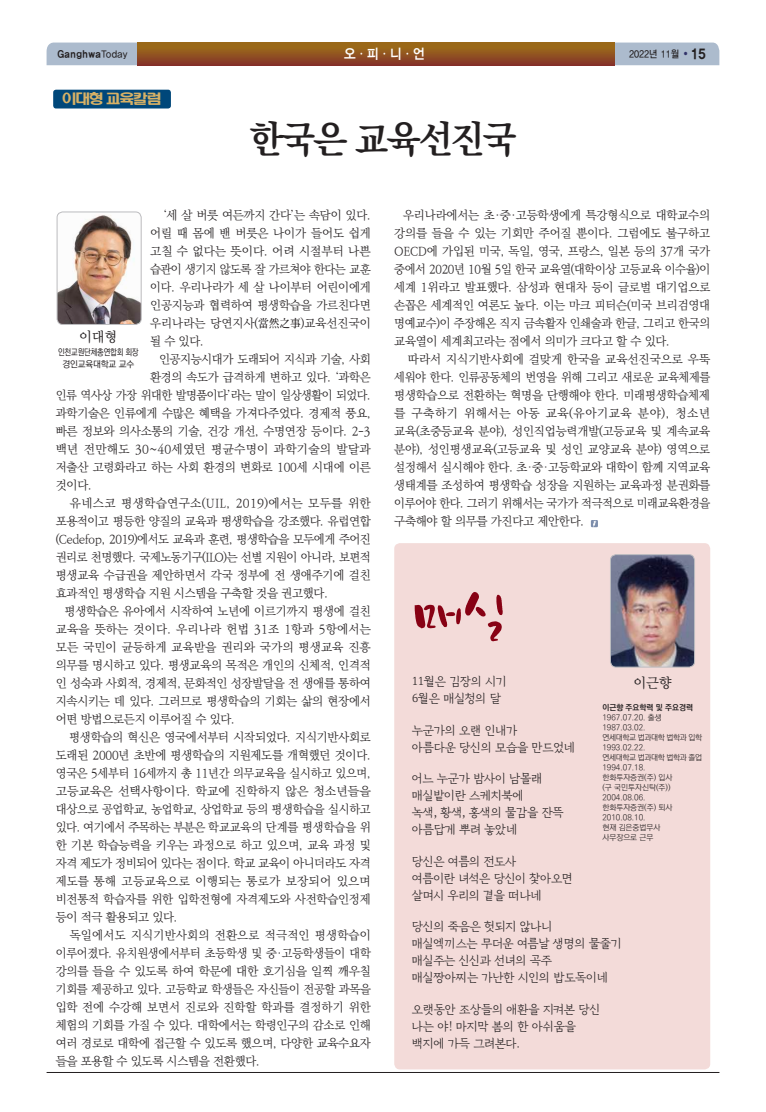
<style>
.page{position:relative;width:766px;height:1112px;background:#fff}
.page>*{position:absolute;margin:0;border:0;box-sizing:border-box;transform-origin:0 0}
.t1{font:50px "YEOMGNAM";color:#870114}
.t2{font:700 38px "Ko Pub Batang";letter-spacing:-.05em;color:#231f20;scale:.95 1}
.t3{font:14px "YDIYGO340";color:#fff;scale:.9 1}
.t4{font:14px "Dankook B";color:#d7b166}
.t5{font:14px "YDIY Mj O330";letter-spacing:-.02em;color:#231f20}
.t6{font:14px "YDIYGO360";color:#231f20;scale:.9 1}
.t7{font:300 12px/18px "Ko Pub Batang";letter-spacing:-.02em;color:#231f20;text-align:justify}
.t8{font:12px/17px "Gyeonggi Batang R";color:#231f20}
.t9{font:300 12px "Ko Pub Batang";letter-spacing:-.04em;color:#231f20}
.t10{font:300 12px "Ko Pub Batang";letter-spacing:-.02em;color:#231f20;scale:.96 1}
.t11{font:300 12px "Ko Pub Batang";color:#231f20}
.t12{font:300 12px "Ko Pub Batang";letter-spacing:.02em;color:#231f20}
.t13{font:300 12px "Ko Pub Batang";letter-spacing:-.04em;color:#231f20;scale:.96 1}
.t14{font:300 12px "Ko Pub Batang";letter-spacing:.025em;color:#231f20}
.t15{font:300 12px "Ko Pub Batang";letter-spacing:.01em;color:#231f20}
.t16{font:300 12px "Ko Pub Batang";letter-spacing:.015em;color:#231f20}
.t17{font:300 12px "Ko Pub Batang";letter-spacing:.005em;color:#231f20}
.t18{font:10px "YDIYGO350";letter-spacing:.05em;color:#231f20;scale:.9 1}
.t19{font:10px "YDIYGO330";color:#231f20;scale:.9 1}
.t20{font:500 9px/12px "Ko Pub Dotum";letter-spacing:-.02em;color:#231f20;text-align:center;scale:.85 1}
.t21{font:300 8px/10px "Ko Pub Dotum";color:#231f20}
.t22{font:700 8px "Ko Pub Dotum";color:#231f20}
.s1{font-family:"YDIYGO330"}
.s2{font-family:"Ko Pub Batang";font-weight:300}
.s3{font-family:"YDIYGO310";font-size:5px;color:#32336a}
.s4{font-family:"Ko Pub Dotum"}
</style>
<div class="page">
<svg style="left:590px;top:520px;width:7px;height:7px"></svg>
<div style="left:47px;top:43px;width:672px;height:22px;background:#acbbcd"></div>
<div style="left:138px;top:43px;width:476px;height:22px;background:linear-gradient(to bottom,#9f7316,#863729)"></div>
<div style="left:53px;top:90px;width:118px;height:18px;background:#00477a;border-radius:3px"></div>
<hr style="left:47px;top:1071px;width:672px;height:1px;background:#231f20">
<img style="left:57px;top:213px;width:83px;height:111px">
<div style="left:57px;top:211px;width:85px;height:114px;border:1px solid #bcbdc0;border-radius:6px"></div>
<div style="left:394px;top:543px;width:316px;height:526px;background:#f3dbd9;border-radius:6px"></div>
<img style="left:611px;top:554px;width:83px;height:113px">
<div style="left:609px;top:554px;width:85px;height:113px;border:1px solid #bcbdc0;border-radius:6px"></div>
<p class="t18" style="left:57px;top:49px;width:80px">Ganghwa<span class="s1">Today</span></p>
<p class="t3" style="left:344px;top:46px;width:91px">오<span class="s2">ㆍ</span>피<span class="s2">ㆍ</span>니<span class="s2">ㆍ</span>언</p>
<p class="t19" style="left:628px;top:48px;width:67px">2022년 11월 <span class="s3">●</span></p>
<p class="t6" style="left:691px;top:46px;width:17px">15</p>
<p class="t4" style="left:62px;top:92px;width:100px">이대형 교육칼럼</p>
<h2 class="t2" style="left:249px;top:120px;width:283px">한국은 교육선진국</h2>
<p class="t7" style="left:150px;top:206px;width:222px;text-indent:13px">‘세 살 버릇 여든까지 간다’는 속담이 있다. 어릴 때 몸에 밴 버릇은 나이가 들어도 쉽게 고칠 수 없다는 뜻이다. 어려 시절부터 나쁜 습관이 생기지 않도록 잘 가르쳐야 한다는 교훈 이다. 우리나라가 세 살 나이부터 어린이에게 인공지능과 협력하여 평생학습을 가르친다면 우리나라는 당연지사(當然之事)교육선진국이 될 수 있다.</p>
<p class="t7" style="left:159px;top:350px;width:213px">인공지능시대가 도래되어 지식과 기술, 사회</p>
<p class="t7" style="left:150px;top:368px;width:222px">환경의 속도가 급격하게 변하고 있다. ‘과학은</p>
<p class="t13" style="left:56px;top:389px;width:329px">인류 역사상 가장 위대한 발명품이다’라는 말이 일상생활이 되었다.</p>
<p class="t7" style="left:56px;top:404px;width:316px">과학기술은 인류에게 수많은 혜택을 가져다주었다. 경제적 풍요,</p>
<p class="t7" style="left:56px;top:422px;width:316px">빠른 정보와 의사소통의 기술, 건강 개선, 수명연장 등이다. 2-3</p>
<p class="t12" style="left:56px;top:443px;width:316px">백년 전만해도 30~40세였던 평균수명이 과학기술의 발달과</p>
<p class="t7" style="left:56px;top:458px;width:316px">저출산 고령화라고 하는 사회 환경의 변화로 100세 시대에 이른</p>
<p class="t7" style="left:56px;top:476px;width:37px">것이다.</p>
<p class="t14" style="left:70px;top:497px;width:302px">유네스코 평생학습연구소(UIL, 2019)에서는 모두를 위한</p>
<p class="t9" style="left:56px;top:515px;width:316px">포용적이고 평등한 양질의 교육과 평생학습을 강조했다. 유럽연합</p>
<p class="t9" style="left:56px;top:533px;width:316px">(Cedefop, 2019)에서도 교육과 훈련, 평생학습을 모두에게 주어진</p>
<p class="t9" style="left:56px;top:551px;width:316px">권리로 천명했다. 국제노동기구(ILO)는 선별 지원이 아니라, 보편적</p>
<p class="t7" style="left:56px;top:566px;width:316px">평생교육 수급권을 제안하면서 각국 정부에 전 생애주기에 걸친</p>
<p class="t7" style="left:56px;top:584px;width:274px">효과적인 평생학습 지원 시스템을 구축할 것을 권고했다.</p>
<p class="t7" style="left:65px;top:602px;width:307px">평생학습은 유아에서 시작하여 노년에 이르기까지 평생에 걸친</p>
<p class="t15" style="left:56px;top:623px;width:316px">교육을 뜻하는 것이다. 우리나라 헌법 31조 1항과 5항에서는</p>
<p class="t11" style="left:56px;top:641px;width:316px">모든 국민이 균등하게 교육받을 권리와 국가의 평생교육 진흥</p>
<p class="t7" style="left:56px;top:656px;width:316px">의무를 명시하고 있다. 평생교육의 목적은 개인의 신체적, 인격적</p>
<p class="t7" style="left:56px;top:674px;width:316px">인 성숙과 사회적, 경제적, 문화적인 성장발달을 전 생애를 통하여</p>
<p class="t7" style="left:56px;top:692px;width:316px">지속시키는 데 있다. 그러므로 평생학습의 기회는 삶의 현장에서</p>
<p class="t7" style="left:56px;top:710px;width:180px">어떤 방법으로든지 이루어질 수 있다.</p>
<p class="t7" style="left:69px;top:728px;width:303px">평생학습의 혁신은 영국에서부터 시작되었다. 지식기반사회로</p>
<p class="t7" style="left:56px;top:746px;width:316px">도래된 2000년 초반에 평생학습의 지원제도를 개혁했던 것이다.</p>
<p class="t10" style="left:56px;top:767px;width:329px">영국은 5세부터 16세까지 총 11년간 의무교육을 실시하고 있으며,</p>
<p class="t11" style="left:56px;top:785px;width:316px">고등교육은 선택사항이다. 학교에 진학하지 않은 청소년들을</p>
<p class="t7" style="left:56px;top:800px;width:316px">대상으로 공업학교, 농업학교, 상업학교 등의 평생학습을 실시하고</p>
<p class="t11" style="left:56px;top:821px;width:316px">있다. 여기에서 주목하는 부분은 학교교육의 단계를 평생학습을 위</p>
<p class="t7" style="left:56px;top:836px;width:316px">한 기본 학습능력을 키우는 과정으로 하고 있으며, 교육 과정 및</p>
<p class="t9" style="left:56px;top:857px;width:316px">자격 제도가 정비되어 있다는 점이다. 학교 교육이 아니더라도 자격</p>
<p class="t16" style="left:56px;top:875px;width:316px">제도를 통해 고등교육으로 이행되는 통로가 보장되어 있으며</p>
<p class="t7" style="left:56px;top:890px;width:316px">비전통적 학습자를 위한 입학전형에 자격제도와 사전학습인정제</p>
<p class="t7" style="left:56px;top:908px;width:123px">등이 적극 활용되고 있다.</p>
<p class="t12" style="left:70px;top:929px;width:302px">독일에서도 지식기반사회의 전환으로 적극적인 평생학습이</p>
<p class="t10" style="left:56px;top:947px;width:329px">이루어졌다. 유치원생에서부터 초등학생 및 중·고등학생들이 대학</p>
<p class="t7" style="left:56px;top:962px;width:316px">강의를 들을 수 있도록 하여 학문에 대한 호기심을 일찍 깨우칠</p>
<p class="t10" style="left:56px;top:983px;width:329px">기회를 제공하고 있다. 고등학교 학생들은 자신들이 전공할 과목을</p>
<p class="t17" style="left:56px;top:1001px;width:316px">입학 전에 수강해 보면서 진로와 진학할 학과를 결정하기 위한</p>
<p class="t7" style="left:56px;top:1016px;width:316px">체험의 기회를 가질 수 있다. 대학에서는 학령인구의 감소로 인해</p>
<p class="t7" style="left:56px;top:1034px;width:316px">여러 경로로 대학에 접근할 수 있도록 했으며, 다양한 교육수요자</p>
<p class="t7" style="left:56px;top:1052px;width:205px">들을 포용할 수 있도록 시스템을 전환했다.</p>
<p class="t5" style="left:79px;top:330px;width:40px">이대형</p>
<p class="t20" style="left:58px;top:347px;width:96px">인천교원단체총연합회 회장 경인교육대학교 교수</p>
<p class="t7" style="left:394px;top:206px;width:317px;text-indent:9px">우리나라에서는 초·중·고등학생에게 특강형식으로 대학교수의 강의를 들을 수 있는 기회만 주어질 뿐이다. 그럼에도 불구하고 OECD에 가입된 미국, 독일, 영국, 프랑스, 일본 등의 37개 국가 중에서 2020년 10월 5일 한국 교육열(대학이상 고등교육 이수율)이 세계 1위라고 발표했다. 삼성과 현대차 등이 글로벌 대기업으로 손꼽은 세계적인 여론도 높다. 이는 마크 피터슨(미국 브리검영대 명예교수)이 주장해온 직지 금속활자 인쇄술과 한글, 그리고 한국의 교육열이 세계최고라는 점에서 의미가 크다고 할 수 있다.</p>
<p class="t7" style="left:394px;top:350px;width:317px;text-indent:14px">따라서 지식기반사회에 걸맞게 한국을 교육선진국으로 우뚝 세워야 한다. 인류공동체의 번영을 위해 그리고 새로운 교육체제를 평생학습으로 전환하는 혁명을 단행해야 한다. 미래평생학습체제 를 구축하기 위해서는 아동 교육(유아기교육 분야), 청소년 교육(초중등교육 분야), 성인직업능력개발(고등교육 및 계속교육 분야), 성인평생교육(고등교육 및 성인 교양교육 분야) 영역으로 설정해서 실시해야 한다. 초<span class="s4">·</span>중<span class="s4">·</span>고등학교와 대학이 함께 지역교육 생태계를 조성하여 평생학습 성장을 지원하는 교육과정 분권화를 이루어야 한다. 그러기 위해서는 국가가 적극적으로 미래교육환경을 구축해야 할 의무를 가진다고 제안한다.</p>
<h1 class="t1" style="left:412px;top:577px;width:94px">매실</h1>
<p class="t8" style="left:412px;top:672px;width:96px">11월은 김장의 시기<br>6월은 매실청의 달</p>
<p class="t8" style="left:412px;top:721px;width:164px">누군가의 오랜 인내가<br>아름다운 당신의 모습을 만드었네</p>
<p class="t8" style="left:412px;top:769px;width:153px">어느 누군가 밤사이 남몰래 매실밭이란 스케치북에<br>녹색, 황색, 홍색의 물감을 잔뜩 아름답게 뿌려 놓았네</p>
<p class="t8" style="left:412px;top:852px;width:162px">당신은 여름의 전도사<br>여름이란 녀석은 당신이 찿아오면 살며시 우리의 곁을 떠나네</p>
<p class="t8" style="left:412px;top:917px;width:211px">당신의 죽음은 헛되지 않나니<br>매실엑끼스는 무더운 여름날 생명의 물줄기 매실주는 신신과 선녀의 곡주<br>매실짱아찌는 가난한 시인의 밥도독이네</p>
<p class="t8" style="left:412px;top:999px;width:189px">오랫동안 조상들의 애환을 지켜본 당신 나는 야! 마지막 봄의 한 아쉬움을 백지에 가득 그려본다.</p>
<p class="t5" style="left:633px;top:675px;width:40px">이근향</p>
<p class="t22" style="left:602px;top:703px;width:92px">이근향 주요학력 및 주요경력</p>
<p class="t21" style="left:602px;top:713px;width:101px">1967.07.20. 출생<br>1987.03.02.<br>연세대학교 법과대학 법학과 입학<br>1993.02.22.<br>연세대학교 법과대학 법학과 졸업<br>1994.07.18.<br>한화투자증권(주) 입사<br>(구 국민투자신탁(주))<br>2004.08.06.<br>한화투자증권(주) 퇴사<br>2010.08.10.<br>현재 김은중법무사<br>사무장으로 근무</p>
</div>
